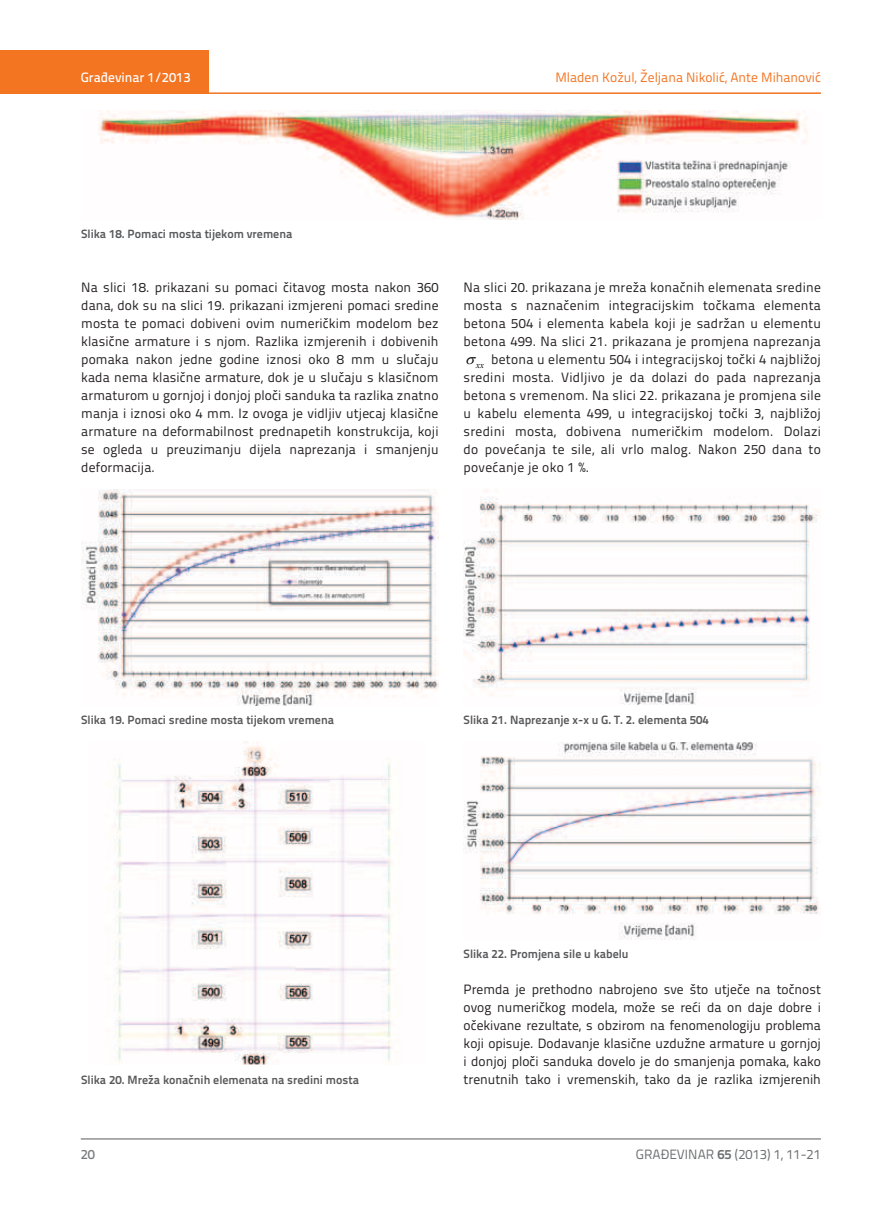
<style>
.page{position:relative;width:872px;height:1212px;background:#fff}
.page>*{position:absolute;margin:0;border:0;box-sizing:border-box;transform-origin:0 0}
.t1{font:13.5px/18px "Titillium Text 22 L";letter-spacing:.015em;color:#231f20;text-align:justify}
.t2{font:13.5px "Titillium Text 22 L";color:#f37421}
.t3{font:13.5px "Titillium Text 22 L";color:#6d6f71}
.t4{font:500 13.5px "Titillium Text 22 L";color:#fff}
.t5{font:500 13.5px "Titillium Text 22 L";color:#797a7d}
.t6{font:700 12px "Titillium Text 22 L";color:#58595b}
.s1{color:#000}
.s2{font-weight:700}
</style>
<div class="page">
<div style="left:0;top:50px;width:208px;height:44px;background:#f37421"></div>
<hr style="left:0;top:92px;width:821px;height:2px;background:#f37421">
<hr style="left:81px;top:1139px;width:740px;height:1px;background:#58595b">
<img style="left:81px;top:490px;width:357px;height:216px">
<img style="left:98px;top:111px;width:710px;height:108px">
<img style="left:114px;top:741px;width:278px;height:324px">
<img style="left:463px;top:490px;width:358px;height:215px">
<img style="left:463px;top:742px;width:358px;height:197px">
<p class="t4" style="left:81px;top:67px;width:111px">Građevinar 1/2013</p>
<p class="t2" style="left:555px;top:68px;width:267px">Mladen Kožul, Željana Nikolić, Ante Mihanović</p>
<p class="t6" style="left:81px;top:224px;width:213px">Slika 18. Pomaci mosta tijekom vremena</p>
<p class="t1" style="left:81px;top:277px;width:359px">Na slici 18. prikazani su pomaci čitavog mosta nakon 360 dana, dok su na slici 19. prikazani izmjereni pomaci sredine mosta te pomaci dobiveni ovim numeričkim modelom bez klasične armature i s njom. Razlika izmjerenih i dobivenih pomaka nakon jedne godine iznosi oko 8 mm u slučaju kada nema klasične armature, dok je u slučaju s klasičnom armaturom u gornjoj i donjoj ploči sanduka ta razlika znatno manja i iznosi oko 4 mm. Iz ovoga je vidljiv utjecaj klasične armature na deformabilnost prednapetih konstrukcija, koji se ogleda u preuzimanju dijela naprezanja i smanjenju deformacija.</p>
<p class="t1" style="left:463px;top:277px;width:359px">Na slici 20. prikazana je mreža konačnih elemenata sredine mosta s naznačenim integracijskim točkama elementa betona 504 i elementa kabela koji je sadržan u elementu betona 499. Na slici 21. prikazana je promjena naprezanja</p>
<p class="t1" style="left:463px;top:349px;width:359px"><span class="s1">▲</span><sub>xx</sub> betona u elementu 504 i integracijskoj točki 4 najbližoj sredini mosta. Vidljivo je da dolazi do pada naprezanja betona s vremenom. Na slici 22. prikazana je promjena sile u kabelu elementa 499, u integracijskoj točki 3, najbližoj sredini mosta, dobivena numeričkim modelom. Dolazi do povećanja te sile, ali vrlo malog. Nakon 250 dana to povećanje je oko 1 %.</p>
<p class="t6" style="left:81px;top:710px;width:254px">Slika 19. Pomaci sredine mosta tijekom vremena</p>
<p class="t6" style="left:81px;top:1071px;width:279px">Slika 20. Mreža konačnih elemenata na sredini mosta</p>
<p class="t6" style="left:463px;top:710px;width:247px">Slika 21. Naprezanje x-x u G. T. 2. elementa 504</p>
<p class="t6" style="left:463px;top:945px;width:166px">Slika 22. Promjena sile u kabelu</p>
<p class="t1" style="left:463px;top:980px;width:359px">Premda je prethodno nabrojeno sve što utječe na točnost ovog numeričkog modela, može se reći da on daje dobre i očekivane rezultate, s obzirom na fenomenologiju problema koji opisuje. Dodavanje klasične uzdužne armature u gornjoj i donjoj ploči sanduka dovelo je do smanjenja pomaka, kako trenutnih tako i vremenskih, tako da je razlika izmjerenih</p>
<p class="t5" style="left:81px;top:1144px;width:16px">20</p>
<p class="t3" style="left:636px;top:1144px;width:186px">GRAĐEVINAR <span class="s2">65</span> (2013) 1, 11-21</p>
</div>
